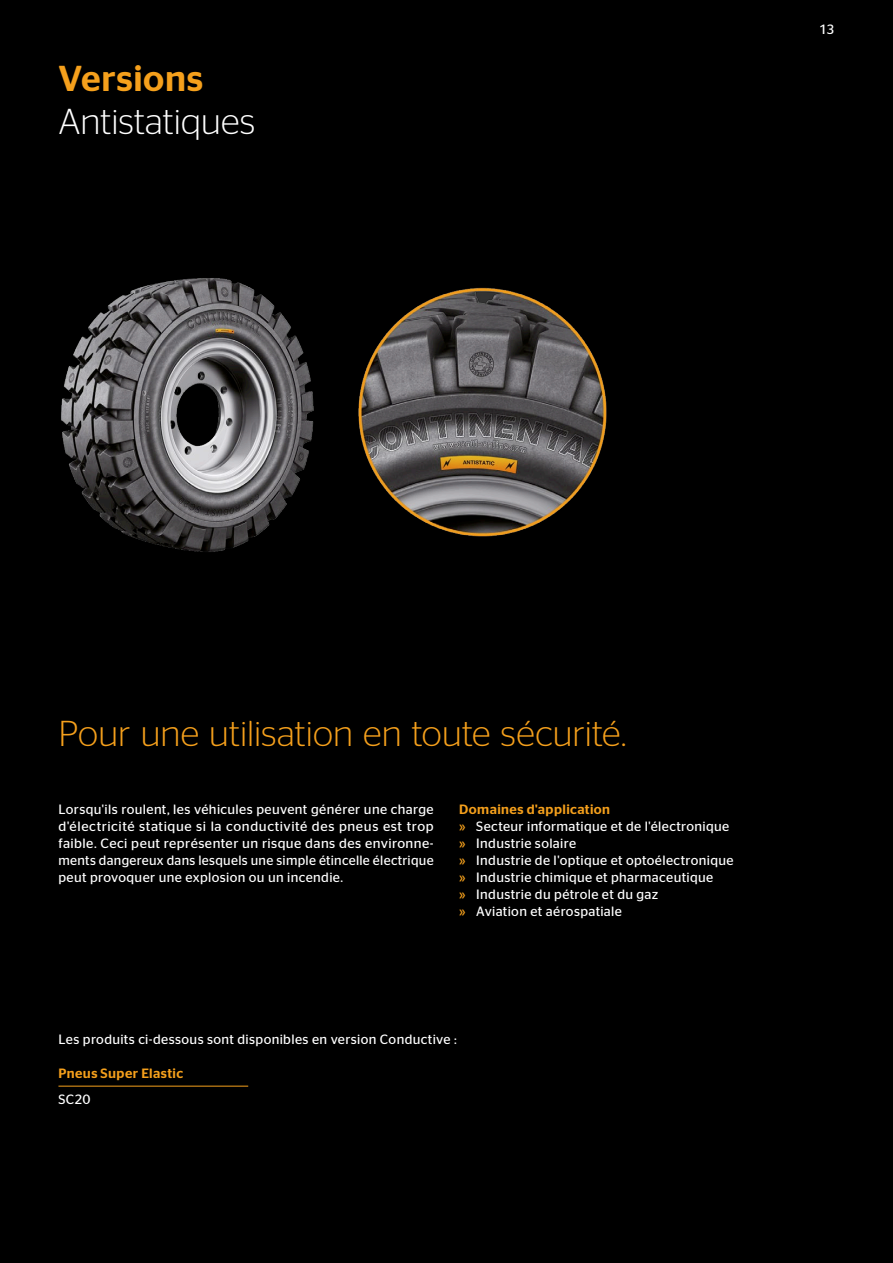
<style>
.page{position:relative;width:893px;height:1263px;background:#000}
.page>*{position:absolute;margin:0;border:0;box-sizing:border-box;transform-origin:0 0}
.t1{font:300 36px "Continental Stag Sans";letter-spacing:.005em;color:#f5a01c}
.t2{font:300 36px "Continental Stag Sans";letter-spacing:.005em;color:#fff}
.t3{font:500 36px "Continental Stag Sans";letter-spacing:.02em;color:#f5a01c}
.t4{font:13.5px/17px "Continental Stag Sans";letter-spacing:.025em;color:#fff;text-align:justify}
.t5{font:500 13.5px "Continental Stag Sans";letter-spacing:.03em;color:#f5a01c}
.s1{font-weight:500;color:#f5a01c}
.s2{color:#f5a01c}
</style>
<div class="page">
<img style="left:61px;top:278px;width:546px;height:274px">
<hr style="left:58px;top:1086px;width:190px;height:1px;background:#f5a01c">
<h1 class="t3" style="left:58px;top:58px;width:146px">Versions</h1>
<h1 class="t2" style="left:58px;top:102px;width:198px">Antistatiques</h1>
<p class="t4" style="left:819px;top:21px;width:17px">13</p>
<h1 class="t1" style="left:58px;top:714px;width:569px">Pour une utilisation en toute sécurité.</h1>
<p class="t4" style="left:58px;top:801px;width:377px">Lorsqu'ils roulent, les véhicules peuvent générer une charge d'électricité statique si la conductivité des pneus est trop faible. Ceci peut représenter un risque dans des environne&shy;ments dangereux dans lesquels une simple étincelle électrique peut provoquer une explosion ou un incendie.</p>
<p class="t4" style="left:459px;top:801px;width:276px;text-align:left"><span class="s1">Domaines d'application<br></span><span class="s2">»</span> Secteur informatique et de l'électronique <span class="s2">»</span> Industrie solaire<br><span class="s2">»</span> Industrie de l'optique et optoélectronique <span class="s2">»</span> Industrie chimique et pharmaceutique<br><span class="s2">»</span> Industrie du pétrole et du gaz<br><span class="s2">»</span> Aviation et aérospatiale</p>
<p class="t4" style="left:58px;top:1031px;width:400px">Les produits ci-dessous sont disponibles en version Conductive :</p>
<p class="t5" style="left:58px;top:1065px;width:126px">Pneus Super Elastic</p>
<p class="t4" style="left:58px;top:1090px;width:34px">SC20</p>
</div>
